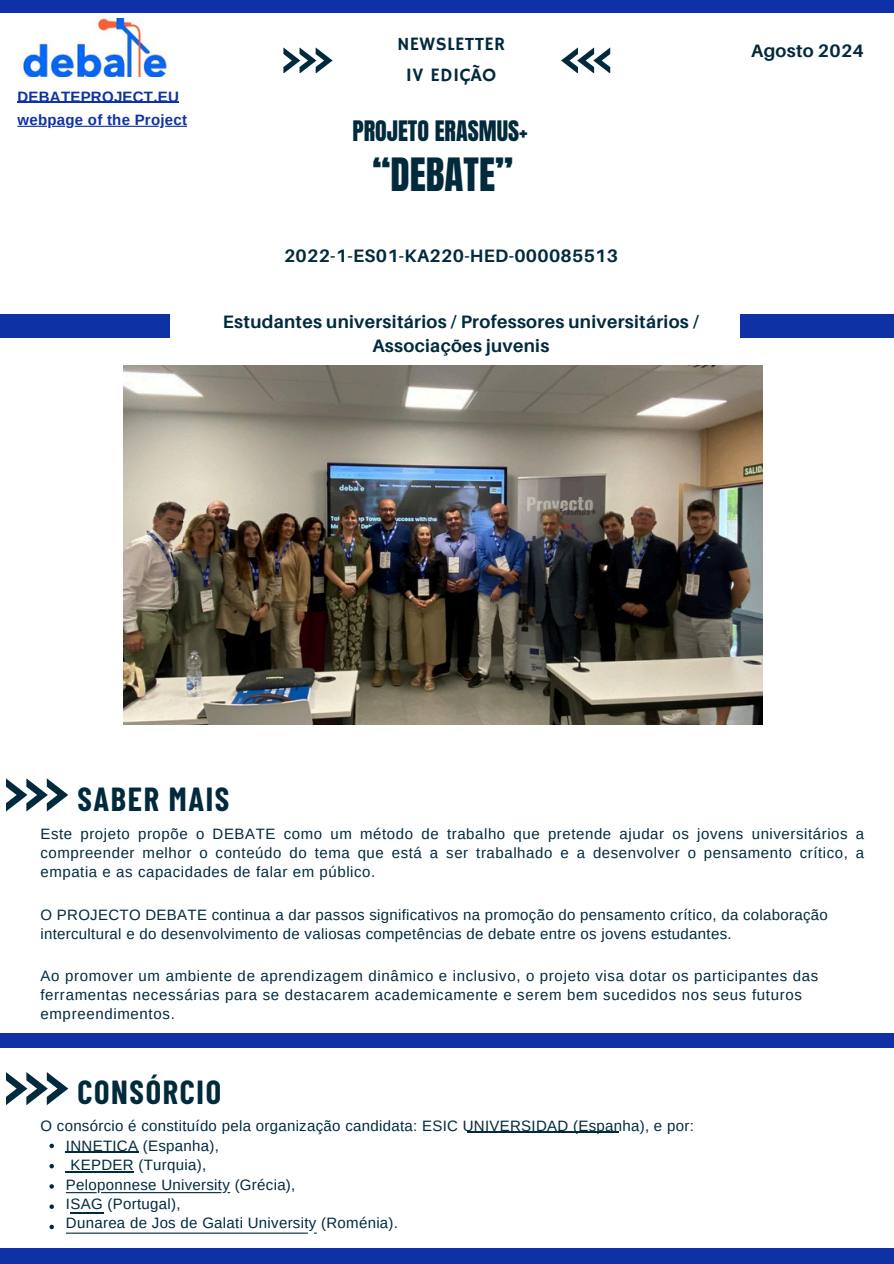
<style>
.page{position:relative;width:894px;height:1264px;background:#fff}
.page>*{position:absolute;margin:0;border:0;box-sizing:border-box;transform-origin:0 0}
.t1{font:39px "Anton";color:#022a3d}
.t2{font:700 32.55px "Barlow Condensed";letter-spacing:.05em;color:#022a3d}
.t3{font:24px "Anton";color:#022a3d}
.t4{font:18.9px/30.3px "Hammersmith One";letter-spacing:.02em;color:#022a3d;text-align:center}
.t5{font:700 18px/24.8px "Aileron";letter-spacing:.015em;color:#022a3d;text-align:center}
.t6{font:15px/19.2px "Arimo";letter-spacing:.02em;color:#022a3d;text-align:justify}
.t7{font:15px/19.2px "Arimo";letter-spacing:.045em;color:#022a3d}
.t8{font:700 15px/23.7px "Arimo";letter-spacing:.02em;color:#0e32a6}
</style>
<div class="page">
<div style="left:0;top:314px;width:170px;height:23px;background:#0e32a6"></div>
<svg style="left:6px;top:778px;width:62px;height:33px"></svg>
<svg style="left:6px;top:1072px;width:62px;height:33px"></svg>
<svg style="left:283px;top:47px;width:49px;height:26px"></svg>
<svg style="left:561px;top:47px;width:49px;height:26px"></svg>
<div style="left:0;top:0;width:893px;height:12px;background:#0e32a6"></div>
<div style="left:0;top:1033px;width:893px;height:14px;background:#0e32a6"></div>
<hr style="left:467px;top:1131px;width:151px;height:1px;background:#022a3d">
<svg style="left:49px;top:1143px;width:5px;height:5px"></svg>
<hr style="left:66px;top:1151px;width:72px;height:1px;background:#022a3d">
<svg style="left:49px;top:1164px;width:5px;height:4px"></svg>
<hr style="left:66px;top:1171px;width:68px;height:1px;background:#022a3d">
<svg style="left:49px;top:1184px;width:5px;height:4px"></svg>
<svg style="left:66px;top:1192px;width:164px;height:1px"></svg>
<svg style="left:49px;top:1204px;width:5px;height:4px"></svg>
<hr style="left:70px;top:1212px;width:33px;height:1px;background:#022a3d">
<svg style="left:49px;top:1224px;width:5px;height:5px"></svg>
<svg style="left:66px;top:1232px;width:250px;height:1px"></svg>
<div style="left:0;top:1248px;width:893px;height:15px;background:#0e32a6"></div>
<div style="left:739px;top:314px;width:154px;height:23px;background:#0e32a6"></div>
<img style="left:23px;top:18px;width:144px;height:59px">
<svg style="left:17px;top:126px;width:170px;height:1px"></svg>
<hr style="left:17px;top:101px;width:162px;height:1px;background:#0e32a6">
<img style="left:123px;top:365px;width:639px;height:359px">
<h4 class="t8" style="left:17px;top:85px;width:171px">DEBATEPROJECT.EU webpage of the Project</h4>
<h1 class="t4" style="left:397px;top:30px;width:110px">NEWSLETTER<br>IV EDIÇÃO</h1>
<p class="t3" style="left:352px;top:114px;width:177px">PROJETO ERASMUS+</p>
<p class="t1" style="left:372px;top:146px;width:142px">“DEBATE”</p>
<p class="t5" style="left:284px;top:243px;width:335px">2022-1-ES01-KA220-HED-000085513</p>
<p class="t5" style="left:223px;top:309px;width:477px">Estudantes universitários / Professores universitários /<br>Associações juvenis</p>
<p class="t5" style="left:751px;top:38px;width:114px">Agosto 2024</p>
<p class="t2" style="left:77px;top:778px;width:153px">SABER MAIS</p>
<p class="t6" style="left:40px;top:824px;width:825px">Este projeto propõe o DEBATE como um método de trabalho que pretende ajudar os jovens universitários a compreender melhor o conteúdo do tema que está a ser trabalhado e a desenvolver o pensamento crítico, a empatia e as capacidades de falar em público.</p>
<p class="t6" style="left:40px;top:905px;width:788px">O PROJECTO DEBATE continua a dar passos significativos na promoção do pensamento crítico, da colaboração intercultural e do desenvolvimento de valiosas competências de debate entre os jovens estudantes.</p>
<p class="t7" style="left:40px;top:966px;width:779px">Ao promover um ambiente de aprendizagem dinâmico e inclusivo, o projeto visa dotar os participantes das ferramentas necessárias para se destacarem academicamente e serem bem sucedidos nos seus futuros empreendimentos.</p>
<p class="t2" style="left:77px;top:1071px;width:145px">CONSÓRCIO</p>
<h2 class="t6" style="left:40px;top:1116px;width:654px">O consórcio é constituído pela organização candidata: ESIC UNIVERSIDAD (Espanha), e por:</h2>
<h5 class="t6" style="left:66px;top:1136px;width:154px">INNETICA (Espanha),</h5>
<h3 class="t6" style="left:70px;top:1155px;width:137px">KEPDER (Turquia),</h3>
<h5 class="t6" style="left:66px;top:1174px;width:231px">Peloponnese University (Grécia),</h5>
<p class="t6" style="left:66px;top:1193px;width:116px">ISAG (Portugal),</p>
<h1 class="t6" style="left:66px;top:1212px;width:333px">Dunarea de Jos de Galati University (Roménia).</h1>
</div>
